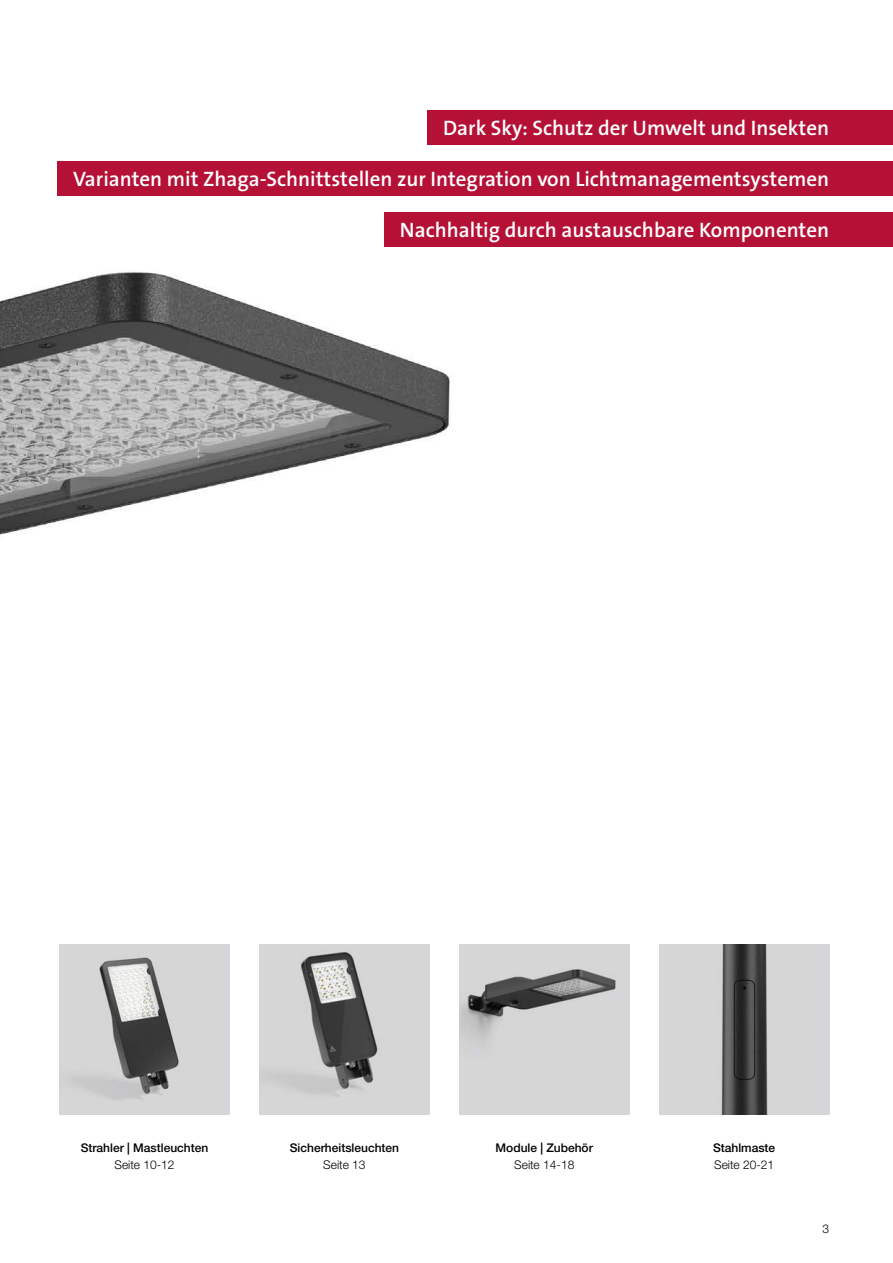
<style>
.page{position:relative;width:893px;height:1263px;background:#fff}
.page>*{position:absolute;margin:0;border:0;box-sizing:border-box;transform-origin:0 0}
.t1{font:600 21px "The Sans B W6";color:#fff}
.t2{font:500 12px "Helvetica Neue LTW1 G";color:#000}
.t3{font:300 12px "Helvetica Neue LTW1 G";color:#000}
</style>
<div class="page">
<img style="left:0;top:110px;width:544px;height:1005px">
<img style="left:259px;top:944px;width:170px;height:170px">
<img style="left:60px;top:944px;width:170px;height:170px">
<img style="left:659px;top:944px;width:170px;height:170px">
<img style="left:459px;top:944px;width:170px;height:170px">
<div style="left:428px;top:111px;width:465px;height:34px;background:#b51136"></div>
<div style="left:58px;top:162px;width:835px;height:34px;background:#b51136"></div>
<div style="left:385px;top:213px;width:508px;height:34px;background:#b51136"></div>
<p class="t1" style="left:443px;top:115px;width:387px">Dark Sky: Schutz der Umwelt und Insekten</p>
<p class="t1" style="left:73px;top:166px;width:757px">Varianten mit Zhaga-Schnittstellen zur Integration von Lichtmanagementsystemen</p>
<p class="t1" style="left:400px;top:217px;width:431px">Nachhaltig durch austauschbare Komponenten</p>
<p class="t2" style="left:81px;top:1141px;width:129px">Strahler | Mastleuchten</p>
<p class="t3" style="left:115px;top:1157px;width:62px">Seite 10-12</p>
<p class="t2" style="left:290px;top:1141px;width:111px">Sicherheitsleuchten</p>
<p class="t3" style="left:323px;top:1157px;width:44px">Seite 13</p>
<p class="t2" style="left:496px;top:1141px;width:99px">Module | Zubehör</p>
<p class="t3" style="left:514px;top:1157px;width:62px">Seite 14-18</p>
<p class="t2" style="left:713px;top:1141px;width:64px">Stahlmaste</p>
<p class="t3" style="left:714px;top:1157px;width:62px">Seite 20-21</p>
<p class="t3" style="left:822px;top:1222px;width:8px">3</p>
</div>
